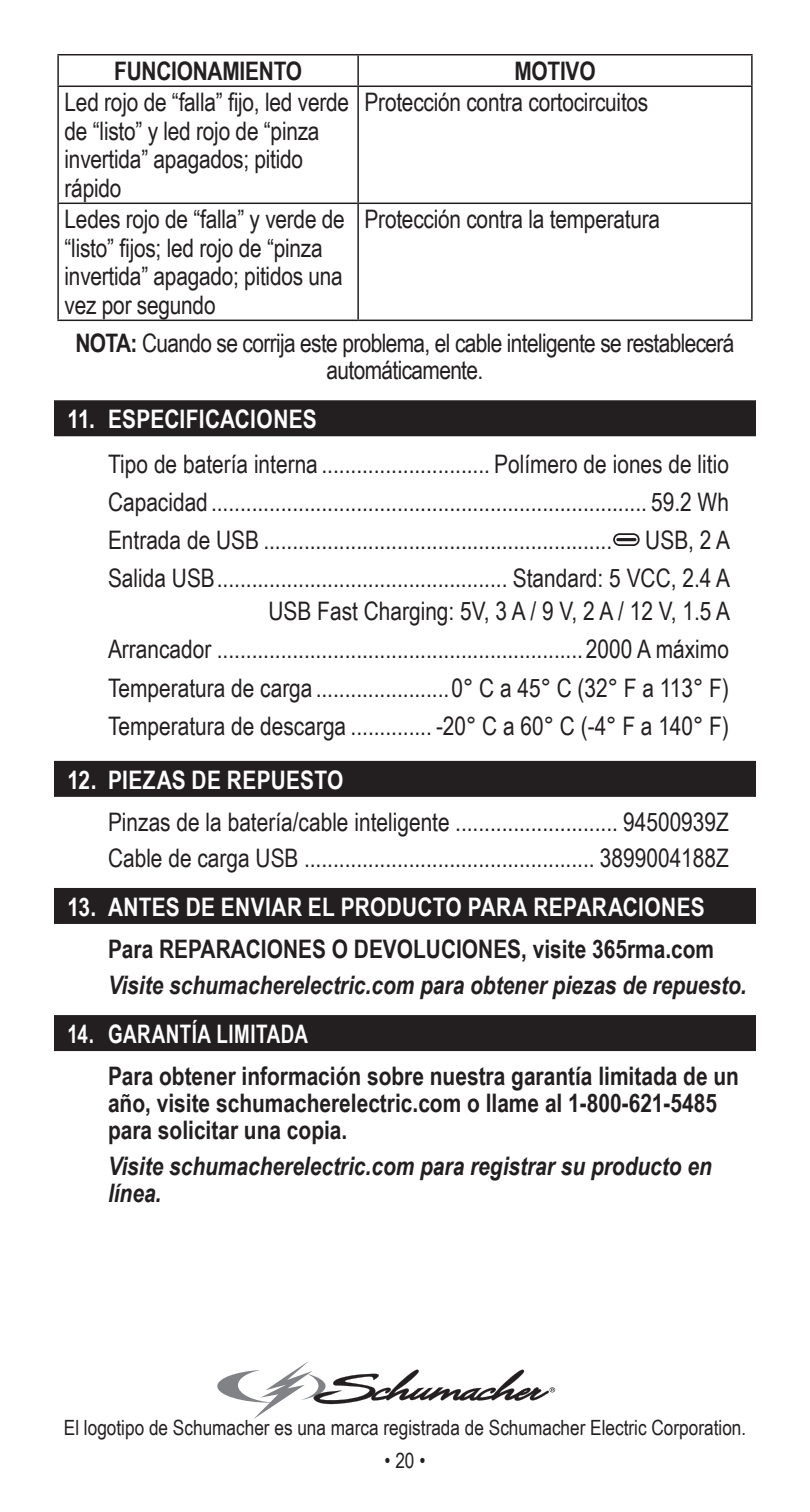
<style>
.page{position:relative;width:810px;height:1512px;background:#fff}
.page>*{position:absolute;margin:0;border:0;box-sizing:border-box;transform-origin:0 0}
.Specs_small{font:25.5px/33px "Arial Narrow";color:#231f20;text-align:right}
.Table_Body_Text{font:25.5px/28.5px "Arial Narrow";letter-spacing:-.01em;color:#231f20}
.centered{font:700 25.5px/27px "Arial Narrow";color:#231f20}
.centered-2{font:italic 700 25.5px/27px "Arial Narrow";color:#231f20}
.t1{font:700 25.5px "Arial Narrow";letter-spacing:.015em;color:#fff}
.Table_Body_Text-2{font:700 25.5px "Arial Narrow";letter-spacing:-.01em;color:#231f20}
.t2{font:700 25.5px "Arial Narrow";letter-spacing:.015em;color:#fff;scale:.9 1}
.centered-3{font:21px "Arial Narrow";color:#231f20}
.s1{font-weight:700}
</style>
<div class="page">
<div style="left:54px;top:400px;width:702px;height:36px;background:#231f20"></div>
<hr style="left:57px;top:56px;width:2px;height:30px;background:#231f20">
<hr style="left:751px;top:56px;width:2px;height:30px;background:#231f20">
<hr style="left:357px;top:56px;width:2px;height:30px;background:#231f20">
<hr style="left:357px;top:87px;width:2px;height:116px;background:#231f20">
<hr style="left:357px;top:204px;width:2px;height:116px;background:#231f20">
<hr style="left:57px;top:54px;width:301px;height:2px;background:#231f20">
<hr style="left:358px;top:54px;width:395px;height:2px;background:#231f20">
<hr style="left:57px;top:86px;width:301px;height:1px;background:#231f20">
<hr style="left:57px;top:87px;width:2px;height:116px;background:#231f20">
<hr style="left:358px;top:86px;width:395px;height:1px;background:#231f20">
<hr style="left:751px;top:87px;width:2px;height:116px;background:#231f20">
<hr style="left:57px;top:203px;width:301px;height:1px;background:#231f20">
<hr style="left:57px;top:204px;width:2px;height:116px;background:#231f20">
<hr style="left:358px;top:203px;width:395px;height:1px;background:#231f20">
<hr style="left:751px;top:204px;width:2px;height:116px;background:#231f20">
<hr style="left:57px;top:320px;width:301px;height:1px;background:#231f20">
<hr style="left:358px;top:320px;width:395px;height:1px;background:#231f20">
<svg style="left:613px;top:533px;width:27px;height:13px"></svg>
<hr style="left:616px;top:538px;width:20px;height:3px;background:#231f20;border-radius:2px">
<div style="left:54px;top:761px;width:702px;height:36px;background:#231f20"></div>
<div style="left:54px;top:888px;width:702px;height:36px;background:#231f20"></div>
<div style="left:54px;top:1015px;width:702px;height:36px;background:#231f20"></div>
<svg style="left:217px;top:1361px;width:338px;height:58px"></svg>
<p class="Table_Body_Text-2" style="left:114px;top:52px;width:189px">FUNCIONAMIENTO</p>
<p class="Table_Body_Text-2" style="left:514px;top:52px;width:83px">MOTIVO</p>
<p class="Table_Body_Text" style="left:65px;top:87px;width:286px">Led rojo de “falla” fijo, led verde de “listo” y led rojo de “pinza invertida” apagados; pitido rápido</p>
<p class="Table_Body_Text" style="left:365px;top:87px;width:285px">Protección contra cortocircuitos</p>
<p class="Table_Body_Text" style="left:65px;top:204px;width:282px">Ledes rojo de “falla” y verde de “listo” fijos; led rojo de “pinza invertida” apagado; pitidos una vez por segundo</p>
<p class="Table_Body_Text" style="left:365px;top:204px;width:297px">Protección contra la temperatura</p>
<p class="Table_Body_Text" style="left:75px;top:329px;width:661px;line-height:27px;text-align:center"><span class="s1">NOTA:</span> Cuando se corrija este problema, el cable inteligente se restablecerá automáticamente.</p>
<p class="t1" style="left:68px;top:400px;width:251px">11. ESPECIFICACIONES</p>
<p class="Specs_small" style="left:108px;top:446px;width:622px">Tipo de batería interna ............................. Polímero de iones de litio</p>
<p class="Specs_small" style="left:108px;top:484px;width:622px">Capacidad ........................................................................... 59.2 Wh</p>
<p class="Specs_small" style="left:108px;top:523px;width:506px">Entrada de USB ............................................................</p>
<p class="Specs_small" style="left:645px;top:523px;width:86px">USB, 2 A</p>
<p class="Specs_small" style="left:108px;top:561px;width:624px">Salida USB.................................................. Standard: 5 VCC, 2.4 A<br>USB Fast Charging: 5V, 3 A / 9 V, 2 A / 12 V, 1.5 A</p>
<p class="Specs_small" style="left:108px;top:632px;width:622px">Arrancador ...............................................................2000 A máximo</p>
<p class="Specs_small" style="left:108px;top:670px;width:623px">Temperatura de carga .......................0° C a 45° C (32° F a 113° F)</p>
<p class="Specs_small" style="left:108px;top:708px;width:623px">Temperatura de descarga .............. -20° C a 60° C (-4° F a 140° F)</p>
<p class="t1" style="left:68px;top:760px;width:277px">12. PIEZAS DE REPUESTO</p>
<p class="Specs_small" style="left:108px;top:805px;width:622px">Pinzas de la batería/cable inteligente ............................ 94500939Z</p>
<p class="Specs_small" style="left:108px;top:841px;width:622px">Cable de carga USB .................................................. 3899004188Z</p>
<p class="t1" style="left:68px;top:887px;width:639px">13. ANTES DE ENVIAR EL PRODUCTO PARA REPARACIONES</p>
<p class="centered" style="left:108px;top:934px;width:608px">Para REPARACIONES O DEVOLUCIONES, visite 365rma.com</p>
<p class="centered-2" style="left:108px;top:970px;width:640px">Visite schumacherelectric.com para obtener piezas de repuesto.</p>
<p class="t2" style="left:68px;top:1015px;width:269px">14. GARANTÍA LIMITADA</p>
<p class="centered" style="left:108px;top:1061px;width:632px">Para obtener información sobre nuestra garantía limitada de un año, visite schumacherelectric.com o llame al 1-800-621-5485 para solicitar una copia.</p>
<p class="centered-2" style="left:108px;top:1151px;width:605px">Visite schumacherelectric.com para registrar su producto en línea.</p>
<p class="centered-3" style="left:64px;top:1412px;width:684px">El logotipo de Schumacher es una marca registrada de Schumacher Electric Corporation.</p>
<p class="centered-3" style="left:385px;top:1445px;width:42px">• 20 •</p>
</div>
